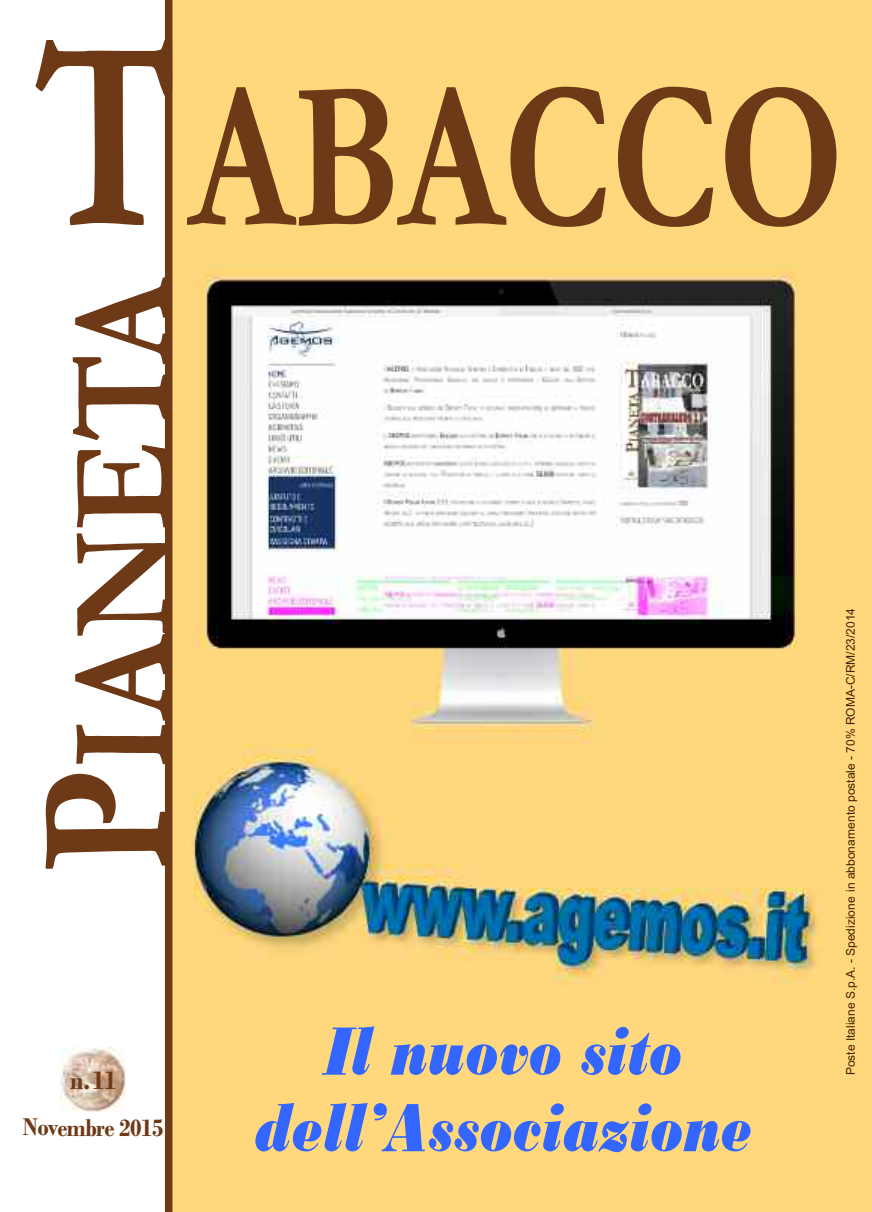
<style>
.page{position:relative;width:872px;height:1212px;background:#fff}
.page>*{position:absolute;margin:0;border:0;box-sizing:border-box;transform-origin:0 0}
.t1{font:700 213.75px "Garamond";color:#6d3916;scale:.74 1}
.t2{font:700 144px "Garamond";color:#6d3916;scale:.88 1}
.t3{font:italic 72px/76.5px "Bodoni MT Black";letter-spacing:.015em;color:#36f;text-align:center;scale:.73 1}
.t4{font:700 27px "Bodoni";color:#6d3916;scale:.91 1}
.t5{font:700 25.5px "Bodoni";letter-spacing:-.025em;color:#6d3916;scale:.91 1}
.t6{font:12px "Arial";color:#442100}
.s1{font-size:280.05px}
.s2{font-size:192px}
</style>
<div class="page">
<img style="left:172px;top:0;width:700px;height:1212px">
<img style="left:61px;top:1047px;width:65px;height:65px">
<div style="left:165px;top:0;width:7px;height:1212px;background:#6d3916"></div>
<h1 class="t1" style="left:36px;top:27px;width:1093px"><span class="s1">T</span>ABACCO</h1>
<h2 class="t2" style="left:34px;top:873px;width:680px;rotate:-90deg"><span class="s2">P</span>IANETA</h2>
<h3 class="t4" style="left:70px;top:1064px;width:53px">n.11</h3>
<h3 class="t5" style="left:23px;top:1112px;width:156px">Novembre 2015</h3>
<h3 class="t3" style="left:254px;top:1011px;width:682px">Il nuovo sito dell’Associazione</h3>
<p class="t6" style="left:843px;top:1075px;width:469px;rotate:-90deg">Poste Italiane S.p.A. - Spedizione in abbonamento postale - 70% ROMA-C/RM/23/2014</p>
</div>
